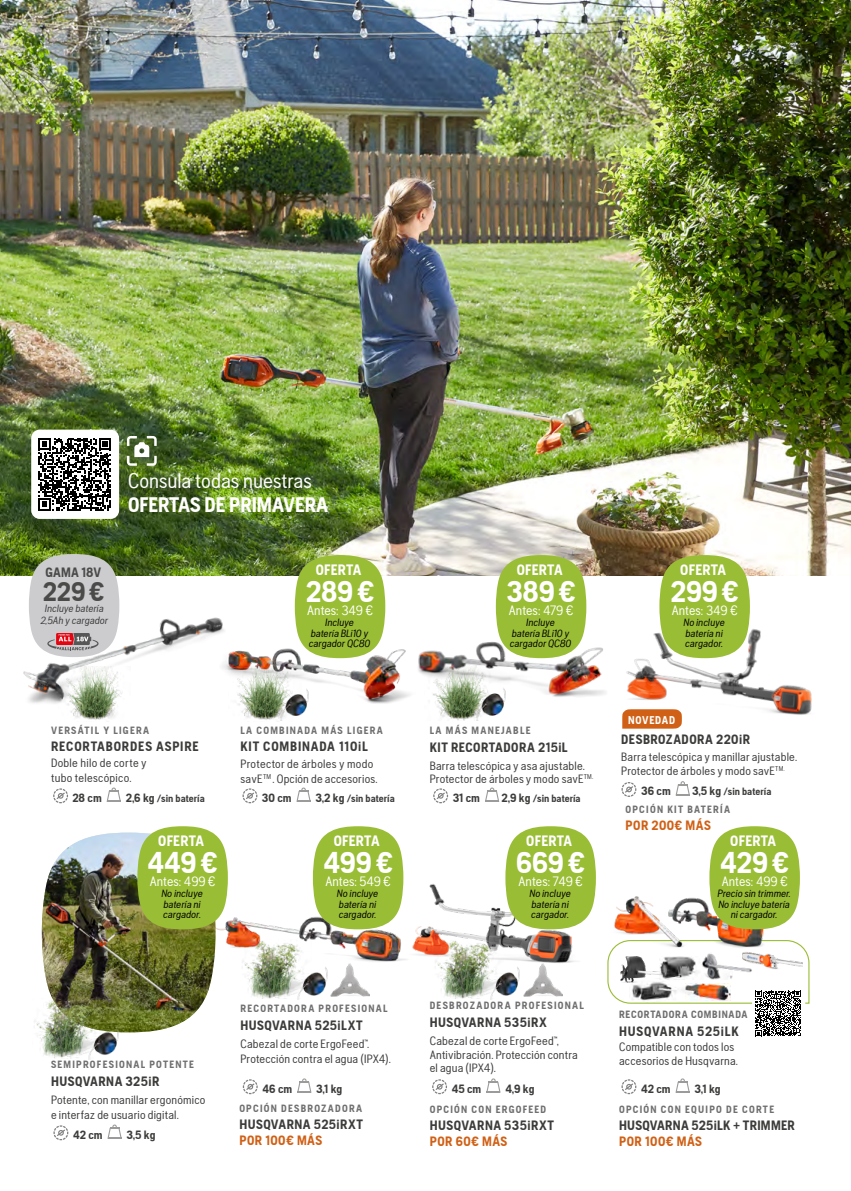
<style>
.page{position:relative;width:851px;height:1191px;background:#fff}
.page>*{position:absolute;margin:0;border:0;box-sizing:border-box;transform-origin:0 0}
.t1{font:700 30px "Husqvarna Gothic";letter-spacing:-.005em;color:#fff}
.t2{font:700 27px "Husqvarna Gothic";color:#4a4a49}
.t3{font:21px "Husqvarna Gothic";color:#fff}
.t4{font:700 21px "Husqvarna Gothic";color:#fff}
.t5{font:700 15px "Husqvarna Gothic";letter-spacing:.015em;color:#fff}
.t6{font:700 13.5px "Husqvarna Gothic";letter-spacing:.035em;color:#3c3c3b}
.t7{font:13.5px "Husqvarna Gothic";color:#fff}
.t8{font:700 13.5px "Husqvarna Gothic";letter-spacing:.06em;color:#3c3c3b}
.t9{font:700 13.5px "Husqvarna Gothic";letter-spacing:.035em;color:#d06015}
.t10{font:700 13.5px "Husqvarna Gothic";letter-spacing:.01em;color:#4a4a49}
.t11{font:12px/13.5px "Husqvarna Gothic";letter-spacing:.015em;color:#3c3c3b}
.t12{font:700 12px "Husqvarna Gothic";color:#3c3c3b}
.t13{font:700 11.25px "Husqvarna Gothic";letter-spacing:.065em;color:#fff}
.t14{font:italic 10.5px/10.5px "Husqvarna Gothic";letter-spacing:.005em;color:#000}
.t15{font:700 10.5px "Husqvarna Gothic";letter-spacing:.12em;color:#706f6f}
.t16{font:700 10.5px "Husqvarna Gothic";color:#3c3c3b}
.t17{font:italic 10.5px/12px "Husqvarna Gothic";letter-spacing:.005em;color:#3c3c3b;text-align:center}
.t18{font:700 10.5px "Husqvarna Gothic";letter-spacing:.07em;color:#706f6f}
.s1{font-size:12px}
</style>
<div class="page">
<img style="left:0;top:0;width:850px;height:575px">
<img style="left:23px;top:612px;width:201px;height:92px">
<img style="left:242px;top:949px;width:60px;height:49px">
<img style="left:330px;top:963px;width:39px;height:33px">
<img style="left:297px;top:966px;width:30px;height:33px">
<img style="left:34px;top:1020px;width:55px;height:38px">
<img style="left:89px;top:1032px;width:30px;height:27px">
<img style="left:434px;top:940px;width:70px;height:58px">
<img style="left:523px;top:963px;width:39px;height:33px">
<img style="left:490px;top:966px;width:29px;height:33px">
<img style="left:228px;top:917px;width:90px;height:32px">
<img style="left:415px;top:884px;width:95px;height:56px">
<svg style="left:243px;top:1079px;width:15px;height:15px"></svg>
<svg style="left:297px;top:1078px;width:15px;height:15px"></svg>
<svg style="left:53px;top:1125px;width:15px;height:15px"></svg>
<svg style="left:107px;top:1124px;width:15px;height:15px"></svg>
<svg style="left:432px;top:1079px;width:15px;height:15px"></svg>
<svg style="left:486px;top:1078px;width:15px;height:15px"></svg>
<svg style="left:621px;top:1079px;width:15px;height:15px"></svg>
<svg style="left:675px;top:1078px;width:15px;height:15px"></svg>
<img style="left:437px;top:702px;width:41px;height:19px">
<img style="left:477px;top:702px;width:27px;height:18px">
<img style="left:216px;top:643px;width:194px;height:61px">
<img style="left:418px;top:642px;width:188px;height:60px">
<img style="left:622px;top:599px;width:190px;height:130px">
<svg style="left:242px;top:788px;width:15px;height:15px"></svg>
<svg style="left:296px;top:787px;width:15px;height:15px"></svg>
<svg style="left:53px;top:788px;width:15px;height:15px"></svg>
<svg style="left:107px;top:787px;width:14px;height:15px"></svg>
<svg style="left:433px;top:788px;width:15px;height:15px"></svg>
<svg style="left:485px;top:787px;width:14px;height:15px"></svg>
<svg style="left:621px;top:782px;width:15px;height:15px"></svg>
<svg style="left:675px;top:781px;width:15px;height:15px"></svg>
<img style="left:614px;top:896px;width:150px;height:43px">
<svg style="left:622px;top:709px;width:59px;height:19px"></svg>
<img style="left:228px;top:666px;width:73px;height:55px">
<img style="left:280px;top:688px;width:29px;height:32px">
<img style="left:58px;top:666px;width:73px;height:54px">
<svg style="left:607px;top:939px;width:202px;height:97px"></svg>
<svg style="left:659px;top:555px;width:90px;height:103px;background:#a0bd47"></svg>
<img style="left:42px;top:826px;width:186px;height:206px">
<svg style="left:313px;top:826px;width:90px;height:103px;background:#a5c34e"></svg>
<svg style="left:505px;top:826px;width:91px;height:103px;background:#a7c551"></svg>
<svg style="left:709px;top:826px;width:90px;height:103px;background:#a5c24c"></svg>
<svg style="left:295px;top:555px;width:90px;height:103px;background:#a1c048"></svg>
<svg style="left:496px;top:555px;width:90px;height:103px;background:#a2c049"></svg>
<div style="left:31px;top:429px;width:88px;height:90px;background:#fff;border-radius:9px"></div>
<svg style="left:38px;top:438px;width:73px;height:72px"></svg>
<svg style="left:127px;top:436px;width:30px;height:30px"></svg>
<svg style="left:29px;top:554px;width:90px;height:103px;background:#c4c2c0"></svg>
<h3 class="t3" style="left:128px;top:468px;width:185px">Consula todas nuestras</h3>
<h3 class="t4" style="left:128px;top:492px;width:202px">OFERTAS DE PRIMAVERA</h3>
<p class="t10" style="left:46px;top:565px;width:57px">GAMA 18V</p>
<p class="t17" style="left:40px;top:602px;width:69px">Incluye batería<br>2,5Ah y cargador</p>
<h2 class="t2" style="left:43px;top:575px;width:63px">229 €</h2>
<p class="t5" style="left:315px;top:561px;width:47px">OFERTA</p>
<h1 class="t1" style="left:306px;top:574px;width:70px">289 €</h1>
<p class="t7" style="left:307px;top:602px;width:67px">Antes: 349 €</p>
<p class="t14" style="left:308px;top:617px;width:63px;text-align:center">Incluye<br>batería BLi10 y cargador QC80</p>
<p class="t5" style="left:516px;top:561px;width:47px">OFERTA</p>
<h1 class="t1" style="left:506px;top:574px;width:71px">389 €</h1>
<p class="t7" style="left:509px;top:602px;width:66px">Antes: 479 €</p>
<p class="t14" style="left:509px;top:617px;width:63px;text-align:center">Incluye<br>batería BLi10 y cargador QC80</p>
<p class="t15" style="left:51px;top:724px;width:100px">VERSÁTIL Y LIGERA</p>
<p class="t8" style="left:51px;top:738px;width:149px">RECORTABORDES ASPIRE</p>
<p class="t15" style="left:240px;top:724px;width:144px">LA COMBINADA MÁS LIGERA</p>
<p class="t8" style="left:240px;top:738px;width:129px">KIT COMBINADA 110iL</p>
<p class="t15" style="left:429px;top:724px;width:102px">LA MÁS MANEJABLE</p>
<p class="t6" style="left:429px;top:739px;width:139px">KIT RECORTADORA 215iL</p>
<p class="t11" style="left:429px;top:759px;width:165px">Barra telescópica y asa ajustable.<br>Protector de árboles y modo savE<sup>TM.</sup></p>
<p class="t11" style="left:51px;top:755px;width:97px;line-height:15px">Doble hilo de corte y tubo telescópico.</p>
<p class="t12" style="left:73px;top:790px;width:31px">28 cm</p>
<p class="t16" style="left:126px;top:792px;width:81px"><span class="s1">2,6 kg</span> /sin batería</p>
<p class="t12" style="left:262px;top:790px;width:31px">30 cm</p>
<p class="t16" style="left:315px;top:792px;width:81px"><span class="s1">3,2 kg</span> /sin batería</p>
<p class="t12" style="left:453px;top:790px;width:29px">31 cm</p>
<p class="t16" style="left:501px;top:792px;width:81px"><span class="s1">2,9 kg</span> /sin batería</p>
<p class="t11" style="left:240px;top:756px;width:139px;line-height:15px">Protector de árboles y modo savE<sup>TM</sup> . Opción de accesorios.</p>
<p class="t5" style="left:158px;top:832px;width:47px">OFERTA</p>
<h1 class="t1" style="left:147px;top:845px;width:72px">449 €</h1>
<p class="t7" style="left:150px;top:873px;width:67px">Antes: 499 €</p>
<p class="t14" style="left:161px;top:888px;width:43px">No incluye batería ni cargador.</p>
<p class="t5" style="left:334px;top:832px;width:47px">OFERTA</p>
<h1 class="t1" style="left:323px;top:845px;width:71px">499 €</h1>
<p class="t7" style="left:325px;top:873px;width:67px">Antes: 549 €</p>
<p class="t14" style="left:336px;top:888px;width:43px">No incluye batería ni cargador.</p>
<p class="t5" style="left:526px;top:832px;width:47px">OFERTA</p>
<h1 class="t1" style="left:516px;top:845px;width:70px">669 €</h1>
<p class="t7" style="left:518px;top:873px;width:66px">Antes: 749 €</p>
<p class="t14" style="left:529px;top:888px;width:43px">No incluye batería ni cargador.</p>
<p class="t5" style="left:680px;top:561px;width:47px">OFERTA</p>
<h1 class="t1" style="left:670px;top:574px;width:70px">299 €</h1>
<p class="t7" style="left:671px;top:602px;width:67px">Antes: 349 €</p>
<p class="t14" style="left:683px;top:617px;width:43px">No incluye batería ni cargador.</p>
<p class="t13" style="left:628px;top:713px;width:48px">NOVEDAD</p>
<p class="t6" style="left:621px;top:731px;width:130px">DESBROZADORA 220iR</p>
<p class="t11" style="left:621px;top:750px;width:177px">Barra telescópica y manillar ajustable.<br>Protector de árboles y modo savE<sup>TM.</sup></p>
<p class="t12" style="left:641px;top:784px;width:31px">36 cm</p>
<p class="t16" style="left:692px;top:785px;width:81px"><span class="s1">3,5 kg</span> /sin batería</p>
<p class="t15" style="left:625px;top:803px;width:106px">OPCIÓN KIT BATERÍA</p>
<p class="t9" style="left:625px;top:817px;width:87px">POR 200€ MÁS</p>
<p class="t5" style="left:730px;top:832px;width:47px">OFERTA</p>
<h1 class="t1" style="left:720px;top:845px;width:70px">429 €</h1>
<p class="t7" style="left:721px;top:873px;width:67px">Antes: 499 €</p>
<p class="t14" style="left:717px;top:888px;width:75px;text-align:center">Precio sin trimmer.<br>No incluye batería ni cargador.</p>
<p class="t15" style="left:240px;top:1002px;width:149px">RECORTADORA PROFESIONAL</p>
<p class="t6" style="left:240px;top:1017px;width:124px">HUSQVARNA 525iLXT</p>
<p class="t11" style="left:240px;top:1036px;width:152px;line-height:15px">Cabezal de corte ErgoFeed™.<br>Protección contra el agua (IPX4).</p>
<p class="t15" style="left:51px;top:1058px;width:145px">SEMIPROFESIONAL POTENTE</p>
<p class="t6" style="left:51px;top:1073px;width:110px">HUSQVARNA 325iR</p>
<p class="t11" style="left:51px;top:1092px;width:156px;line-height:15px">Potente, con manillar ergonómico e interfaz de usuario digital.</p>
<p class="t15" style="left:239px;top:1102px;width:124px">OPCIÓN DESBROZADORA</p>
<p class="t6" style="left:239px;top:1116px;width:125px">HUSQVARNA 525iRXT</p>
<p class="t9" style="left:239px;top:1132px;width:84px">POR 100€ MÁS</p>
<p class="t12" style="left:262px;top:1081px;width:31px">46 cm</p>
<p class="t12" style="left:316px;top:1081px;width:28px">3,1 kg</p>
<p class="t12" style="left:73px;top:1127px;width:31px">42 cm</p>
<p class="t12" style="left:126px;top:1127px;width:30px">3,5 kg</p>
<p class="t15" style="left:429px;top:999px;width:156px">DESBROZADORA PROFESIONAL</p>
<p class="t6" style="left:429px;top:1015px;width:119px">HUSQVARNA 535iRX</p>
<p class="t11" style="left:429px;top:1034px;width:150px">Cabezal de corte ErgoFeed™,<br>Antivibración. Protección contra el agua (IPX4).</p>
<p class="t18" style="left:619px;top:1008px;width:130px">RECORTADORA COMBINADA</p>
<p class="t8" style="left:619px;top:1023px;width:121px">HUSQVARNA 525iLK</p>
<p class="t11" style="left:619px;top:1040px;width:120px">Compatible con todos los accesorios de Husqvarna.</p>
<p class="t12" style="left:452px;top:1081px;width:31px">45 cm</p>
<p class="t12" style="left:505px;top:1081px;width:31px">4,9 kg</p>
<p class="t12" style="left:641px;top:1081px;width:31px">42 cm</p>
<p class="t12" style="left:694px;top:1081px;width:28px">3,1 kg</p>
<p class="t15" style="left:429px;top:1103px;width:118px">OPCIÓN CON ERGOFEED</p>
<p class="t6" style="left:429px;top:1117px;width:126px">HUSQVARNA 535iRXT</p>
<p class="t9" style="left:429px;top:1133px;width:79px">POR 60€ MÁS</p>
<p class="t15" style="left:619px;top:1103px;width:157px">OPCIÓN CON EQUIPO DE CORTE</p>
<p class="t6" style="left:619px;top:1117px;width:177px">HUSQVARNA 525iLK + TRIMMER</p>
<p class="t9" style="left:619px;top:1133px;width:84px">POR 100€ MÁS</p>
</div>
